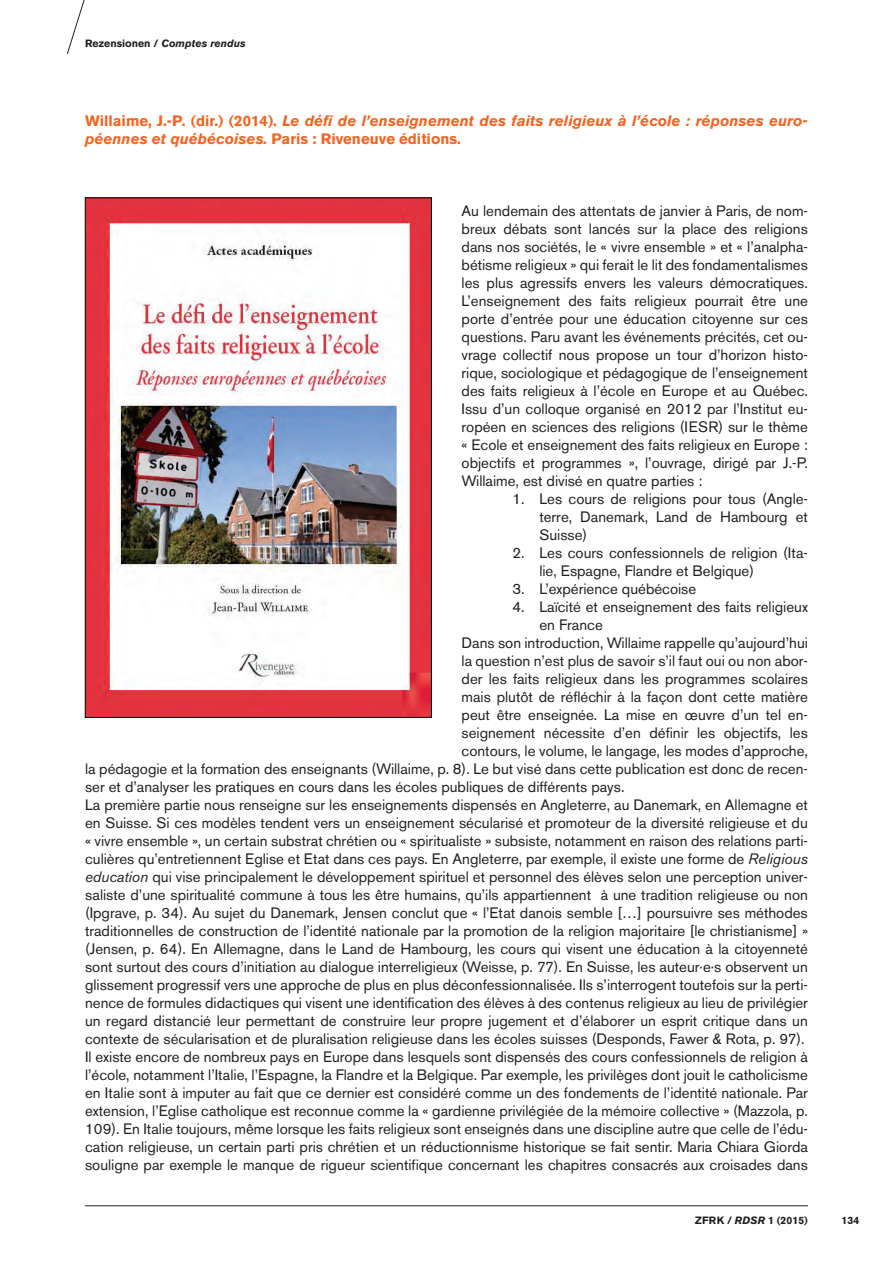
<style>
.page{position:relative;width:893px;height:1263px;background:#fff}
.page>*{position:absolute;margin:0;border:0;box-sizing:border-box;transform-origin:0 0}
.t1{font:15px/18px "Akzidenz Grotesk BE";color:#231f20;text-align:justify}
.t2{font:italic 700 15px/18px "Akzidenz Grotesk BE";color:#f36421}
.t3{font:italic 700 10.5px "Akzidenz Grotesk BE";color:#231f20}
.t4{font:700 10.5px "Akzidenz Grotesk BE";color:#231f20}
.s1{font-style:normal}
.s2{font-style:italic}
</style>
<div class="page">
<svg style="left:67px;top:0;width:18px;height:54px"></svg>
<hr style="left:85px;top:1205px;width:723px;height:1px;background:#231f20">
<img style="left:87px;top:200px;width:343px;height:516px">
<p class="t3" style="left:85px;top:37px;width:162px"><span class="s1">Rezensionen /</span> Comptes rendus</p>
<p class="t2" style="left:85px;top:112px;width:724px"><span class="s1">Willaime, J.-P. (dir.) (2014).</span> Le défi de l’enseignement des faits religieux à l’école : réponses euro&shy;péennes et québécoises. <span class="s1">Paris : Riveneuve éditions.</span></p>
<p class="t1" style="left:462px;top:202px;width:348px">Au lendemain des attentats de janvier à Paris, de nom&shy;breux débats sont lancés sur la place des religions dans nos sociétés, le « vivre ensemble » et « l’analpha&shy;bétisme religieux » qui ferait le lit des fondamentalismes les plus agressifs envers les valeurs démocratiques.<br>L’enseignement des faits religieux pourrait être une porte d’entrée pour une éducation citoyenne sur ces questions. Paru avant les événements précités, cet ou&shy;vrage collectif nous propose un tour d’horizon histo&shy;rique, sociologique et pédagogique de l’enseignement des faits religieux à l’école en Europe et au Québec.<br>Issu d’un colloque organisé en 2012 par l’Institut eu&shy;ropéen en sciences des religions (IESR) sur le thème « Ecole et enseignement des faits religieux en Europe : objectifs et programmes », l’ouvrage, dirigé par J.-P.<br>Willaime, est divisé en quatre parties :</p>
<p class="t1" style="left:539px;top:490px;width:270px;text-indent:-27px">1. Les cours de religions pour tous (Angle&shy;terre, Danemark, Land de Hambourg et Suisse)</p>
<p class="t1" style="left:539px;top:544px;width:270px;text-indent:-27px">2. Les cours confessionnels de religion (Ita&shy;lie, Espagne, Flandre et Belgique)</p>
<p class="t1" style="left:512px;top:580px;width:185px">3. L’expérience québécoise</p>
<p class="t1" style="left:512px;top:598px;width:297px">4. Laïcité et enseignement des faits religieux</p>
<p class="t1" style="left:539px;top:616px;width:65px">en France</p>
<p class="t1" style="left:462px;top:634px;width:348px">Dans son introduction, Willaime rappelle qu’aujourd’hui</p>
<p class="t1" style="left:462px;top:652px;width:348px">la question n’est plus de savoir s’il faut oui ou non abor-</p>
<p class="t1" style="left:462px;top:670px;width:348px">der les faits religieux dans les programmes scolaires</p>
<p class="t1" style="left:462px;top:688px;width:348px">mais plutôt de réfléchir à la façon dont cette matière</p>
<p class="t1" style="left:462px;top:706px;width:348px">peut être enseignée. La mise en œuvre d’un tel en-</p>
<p class="t1" style="left:462px;top:724px;width:348px">seignement nécessite d’en définir les objectifs, les</p>
<p class="t1" style="left:462px;top:742px;width:348px">contours, le volume, le langage, les modes d’approche,</p>
<p class="t1" style="left:85px;top:760px;width:724px">la pédagogie et la formation des enseignants (Willaime, p. 8). Le but visé dans cette publication est donc de recen-</p>
<p class="t1" style="left:85px;top:778px;width:541px">ser et d’analyser les pratiques en cours dans les écoles publiques de différents pays.</p>
<p class="t1" style="left:85px;top:796px;width:724px">La première partie nous renseigne sur les enseignements dispensés en Angleterre, au Danemark, en Allemagne et</p>
<p class="t1" style="left:85px;top:814px;width:724px">en Suisse. Si ces modèles tendent vers un enseignement sécularisé et promoteur de la diversité religieuse et du</p>
<p class="t1" style="left:85px;top:832px;width:724px">« vivre ensemble », un certain substrat chrétien ou « spiritualiste » subsiste, notamment en raison des relations parti-</p>
<p class="t1" style="left:85px;top:850px;width:724px">culières qu’entretiennent Eglise et Etat dans ces pays. En Angleterre, par exemple, il existe une forme de <span class="s2">Religious</span></p>
<p class="t1" style="left:85px;top:868px;width:724px"><span class="s2">education</span> qui vise principalement le développement spirituel et personnel des élèves selon une perception univer-</p>
<p class="t1" style="left:85px;top:886px;width:724px">saliste d’une spiritualité commune à tous les être humains, qu’ils appartiennent à une tradition religieuse ou non</p>
<p class="t1" style="left:85px;top:904px;width:724px">(Ipgrave, p. 34). Au sujet du Danemark, Jensen conclut que « l’Etat danois semble […] poursuivre ses méthodes</p>
<p class="t1" style="left:85px;top:922px;width:724px">traditionnelles de construction de l’identité nationale par la promotion de la religion majoritaire [le christianisme] »</p>
<p class="t1" style="left:85px;top:940px;width:724px">(Jensen, p. 64). En Allemagne, dans le Land de Hambourg, les cours qui visent une éducation à la citoyenneté</p>
<p class="t1" style="left:85px;top:958px;width:724px">sont surtout des cours d’initiation au dialogue interreligieux (Weisse, p. 77). En Suisse, les auteur·e·s observent un</p>
<p class="t1" style="left:85px;top:976px;width:724px">glissement progressif vers une approche de plus en plus déconfessionnalisée. Ils s’interrogent toutefois sur la perti-</p>
<p class="t1" style="left:85px;top:994px;width:724px">nence de formules didactiques qui visent une identification des élèves à des contenus religieux au lieu de privilégier</p>
<p class="t1" style="left:85px;top:1012px;width:724px">un regard distancié leur permettant de construire leur propre jugement et d’élaborer un esprit critique dans un</p>
<p class="t1" style="left:85px;top:1030px;width:721px">contexte de sécularisation et de pluralisation religieuse dans les écoles suisses (Desponds, Fawer &amp; Rota, p. 97).</p>
<p class="t1" style="left:85px;top:1048px;width:724px">Il existe encore de nombreux pays en Europe dans lesquels sont dispensés des cours confessionnels de religion à</p>
<p class="t1" style="left:85px;top:1066px;width:724px">l’école, notamment l’Italie, l’Espagne, la Flandre et la Belgique. Par exemple, les privilèges dont jouit le catholicisme</p>
<p class="t1" style="left:85px;top:1084px;width:724px">en Italie sont à imputer au fait que ce dernier est considéré comme un des fondements de l’identité nationale. Par</p>
<p class="t1" style="left:85px;top:1102px;width:724px">extension, l’Eglise catholique est reconnue comme la « gardienne privilégiée de la mémoire collective » (Mazzola, p.</p>
<p class="t1" style="left:85px;top:1120px;width:724px">109). En Italie toujours, même lorsque les faits religieux sont enseignés dans une discipline autre que celle de l’édu-</p>
<p class="t1" style="left:85px;top:1138px;width:724px">cation religieuse, un certain parti pris chrétien et un réductionnisme historique se fait sentir. Maria Chiara Giorda</p>
<p class="t1" style="left:85px;top:1156px;width:724px">souligne par exemple le manque de rigueur scientifique concernant les chapitres consacrés aux croisades dans</p>
<p class="t4" style="left:695px;top:1214px;width:114px">ZFRK / <span class="s2">RDSR</span> 1 (2015)</p>
<p class="t4" style="left:841px;top:1214px;width:19px">134</p>
</div>
